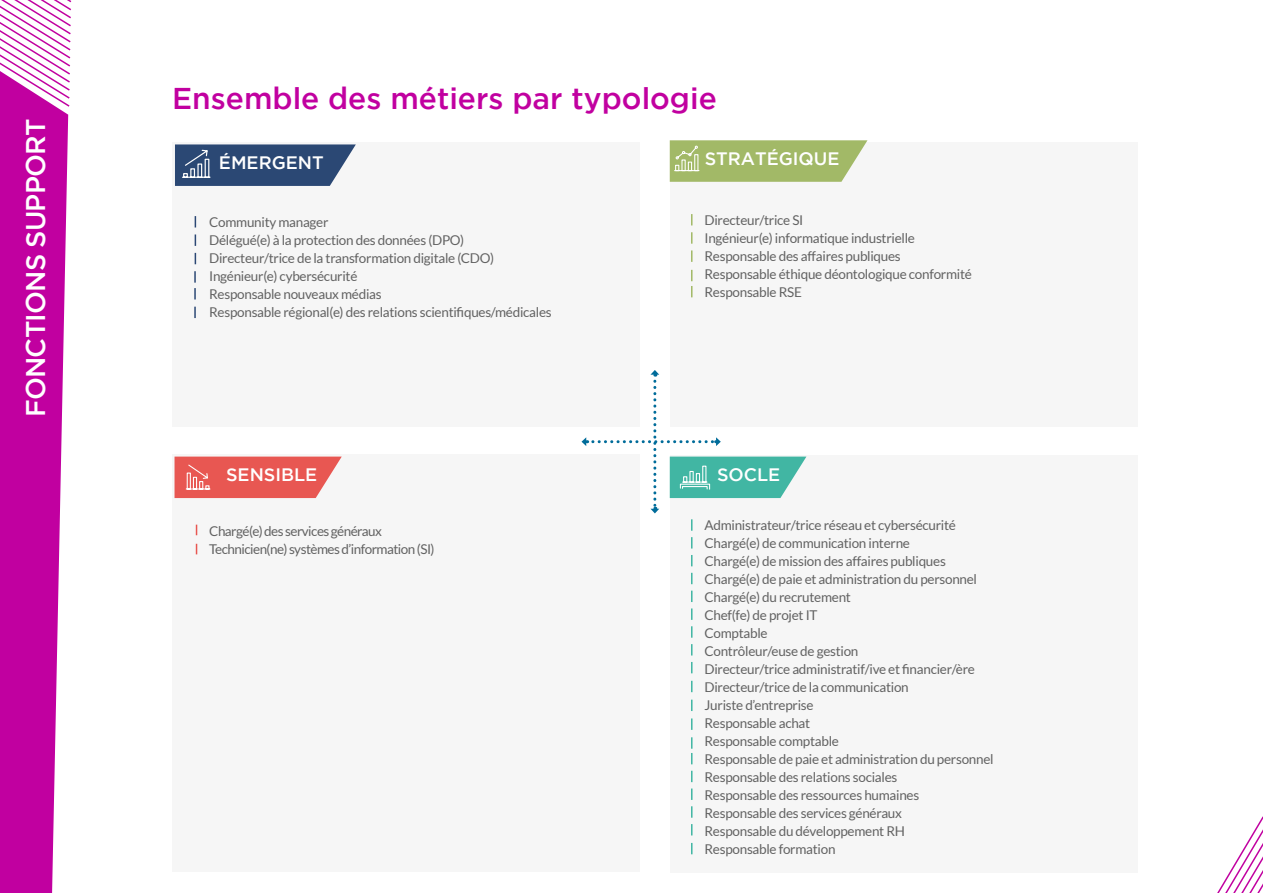
<style>
.page{position:relative;width:1263px;height:893px;background:#fff}
.page>*{position:absolute;margin:0;border:0;box-sizing:border-box;transform-origin:0 0}
.t1{font:500 30px "Gotham";color:#c100a0}
.t2{font:500 27px "Gotham";letter-spacing:-.03em;color:#fff}
.t3{font:500 18px "Gotham";color:#fff}
.t4{font:13.5px/18px "Lato";letter-spacing:-.02em;color:#626262}
.t5{font:13.5px/18px "Lato";letter-spacing:-.04em;color:#626262}
</style>
<div class="page">
<svg style="left:0;top:108px;width:68px;height:785px;background:#c81daa"></svg>
<svg style="left:0;top:0;width:72px;height:108px"></svg>
<div style="left:172px;top:454px;width:468px;height:418px;background:#f6f6f6"></div>
<div style="left:670px;top:142px;width:467px;height:285px;background:#f6f6f6"></div>
<div style="left:172px;top:142px;width:468px;height:285px;background:#f6f6f6"></div>
<div style="left:670px;top:456px;width:467px;height:417px;background:#f6f6f6"></div>
<svg style="left:195px;top:234px;width:1px;height:12px"></svg>
<svg style="left:194px;top:271px;width:2px;height:28px"></svg>
<svg style="left:194px;top:307px;width:2px;height:11px"></svg>
<svg style="left:691px;top:250px;width:1px;height:12px"></svg>
<svg style="left:691px;top:232px;width:1px;height:12px"></svg>
<svg style="left:691px;top:270px;width:1px;height:27px"></svg>
<svg style="left:691px;top:519px;width:1px;height:12px"></svg>
<svg style="left:691px;top:537px;width:1px;height:12px"></svg>
<svg style="left:691px;top:608px;width:1px;height:12px"></svg>
<svg style="left:691px;top:626px;width:1px;height:12px"></svg>
<svg style="left:691px;top:718px;width:1px;height:12px"></svg>
<svg style="left:691px;top:737px;width:1px;height:27px"></svg>
<svg style="left:691px;top:788px;width:1px;height:12px"></svg>
<svg style="left:691px;top:806px;width:1px;height:12px"></svg>
<svg style="left:581px;top:370px;width:225px;height:143px"></svg>
<svg style="left:670px;top:140px;width:197px;height:42px;background:#aabf74"></svg>
<svg style="left:175px;top:457px;width:167px;height:41px;background:#e96763"></svg>
<svg style="left:175px;top:144px;width:181px;height:42px;background:#415b82"></svg>
<svg style="left:1217px;top:816px;width:46px;height:77px"></svg>
<h2 class="t2" style="left:18px;top:417px;width:300px;rotate:-90deg">FONCTIONS SUPPORT</h2>
<h1 class="t1" style="left:172px;top:79px;width:546px">Ensemble des métiers par typologie</h1>
<h3 class="t3" style="left:219px;top:151px;width:106px">ÉMERGENT</h3>
<h3 class="t3" style="left:705px;top:147px;width:136px">STRATÉGIQUE</h3>
<p class="t4" style="left:209px;top:213px;width:344px">Community manager<br>Délégué(e) à la protection des données (DPO)<br>Directeur/trice de la transformation digitale (CDO)<br>Ingénieur(e) cybersécurité<br>Responsable nouveaux médias<br>Responsable régional(e) des relations scientifiques/médicales</p>
<p class="t4" style="left:704px;top:211px;width:269px">Directeur/trice SI<br>Ingénieur(e) informatique industrielle<br>Responsable des affaires publiques<br>Responsable éthique déontologique conformité<br>Responsable RSE</p>
<h3 class="t3" style="left:226px;top:463px;width:93px">SENSIBLE</h3>
<p class="t5" style="left:209px;top:521px;width:227px">Chargé(e) des services généraux<br>Technicien(ne) systèmes d’information (SI)</p>
<h3 class="t3" style="left:717px;top:463px;width:65px">SOCLE</h3>
<p class="t4" style="left:704px;top:516px;width:291px">Administrateur/trice réseau et cybersécurité Chargé(e) de communication interne<br>Chargé(e) de mission des affaires publiques Chargé(e) de paie et administration du personnel Chargé(e) du recrutement<br>Chef(fe) de projet IT<br>Comptable<br>Contrôleur/euse de gestion<br>Directeur/trice administratif/ive et financier/ère Directeur/trice de la communication<br>Juriste d’entreprise<br>Responsable achat<br>Responsable comptable<br>Responsable de paie et administration du personnel Responsable des relations sociales<br>Responsable des ressources humaines Responsable des services généraux<br>Responsable du développement RH<br>Responsable formation</p>
</div>
